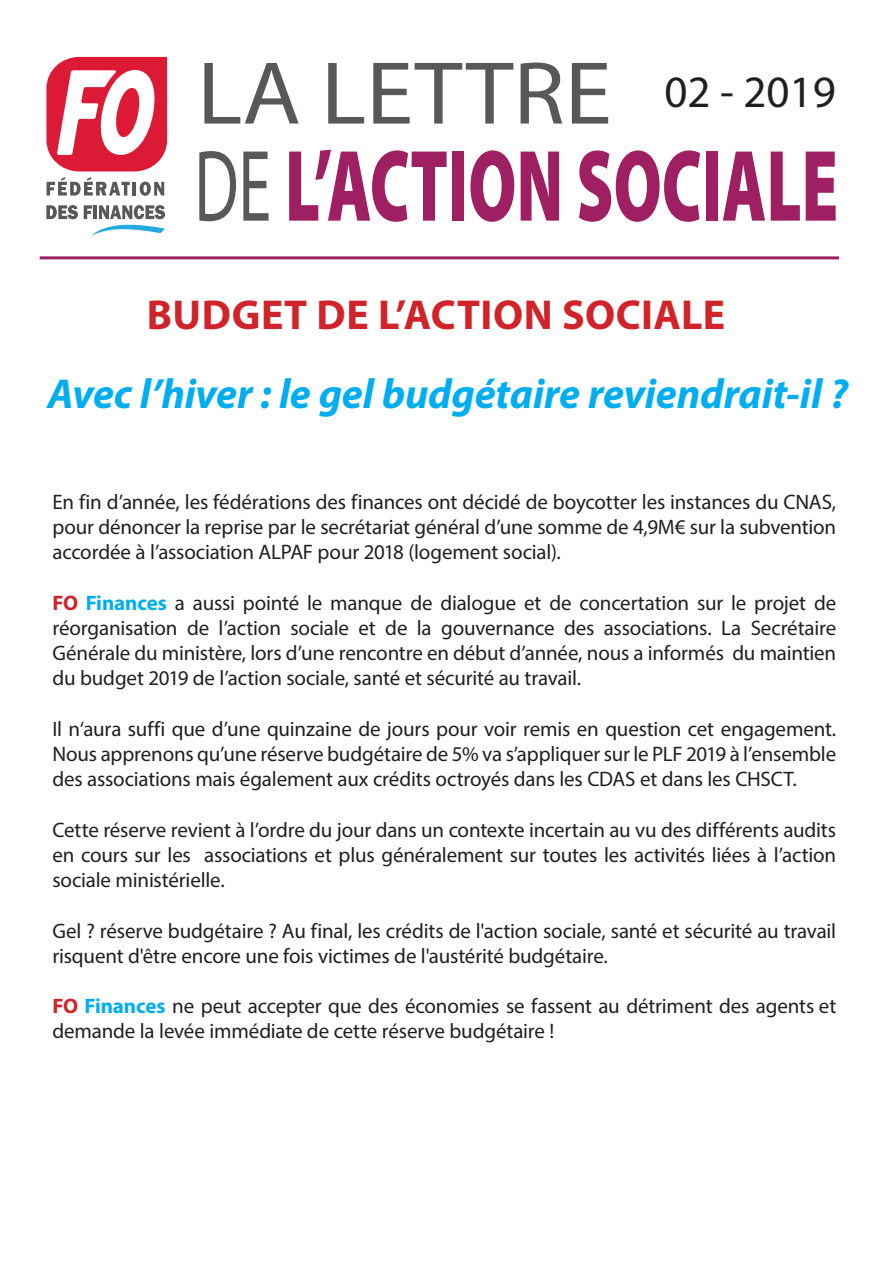
<style>
.page{position:relative;width:893px;height:1263px;background:#fff}
.page>*{position:absolute;margin:0;border:0;box-sizing:border-box;transform-origin:0 0}
.t1{font:45px "Myriad Pro";color:#231f20}
.t2{font:italic 700 42px "Myriad Pro";letter-spacing:-.005em;color:#00aeef}
.t3{font:700 42px "Myriad Pro";letter-spacing:.015em;color:#d1232a}
.t4{font:21px/25.2px "Myriad Pro";letter-spacing:-.01em;color:#231f20;text-align:justify}
.s1{font-weight:700;color:#d1232a}
.s2{font-weight:700;color:#00aeef}
</style>
<div class="page">
<svg style="left:204px;top:63px;width:95px;height:61px"></svg>
<svg style="left:328px;top:63px;width:36px;height:61px"></svg>
<svg style="left:373px;top:63px;width:140px;height:61px"></svg>
<svg style="left:521px;top:63px;width:41px;height:61px"></svg>
<svg style="left:572px;top:63px;width:36px;height:61px"></svg>
<svg style="left:199px;top:151px;width:37px;height:70px"></svg>
<svg style="left:243px;top:152px;width:26px;height:69px"></svg>
<svg style="left:289px;top:150px;width:158px;height:72px"></svg>
<div style="left:452px;top:152px;width:12px;height:69px;background:#9e1f62"></div>
<svg style="left:470px;top:150px;width:44px;height:72px"></svg>
<svg style="left:521px;top:152px;width:38px;height:69px"></svg>
<svg style="left:579px;top:150px;width:121px;height:72px"></svg>
<div style="left:706px;top:152px;width:12px;height:69px;background:#9e1f62"></div>
<svg style="left:723px;top:152px;width:42px;height:69px"></svg>
<svg style="left:771px;top:152px;width:29px;height:69px"></svg>
<svg style="left:806px;top:152px;width:30px;height:69px"></svg>
<hr style="left:40px;top:256px;width:799px;height:3px;background:#9e1f62">
<svg style="left:46px;top:57px;width:121px;height:114px"></svg>
<svg style="left:47px;top:177px;width:83px;height:19px"></svg>
<hr style="left:133px;top:182px;width:3px;height:14px;background:#57585a">
<svg style="left:140px;top:182px;width:24px;height:14px"></svg>
<svg style="left:46px;top:205px;width:32px;height:14px"></svg>
<svg style="left:84px;top:205px;width:82px;height:31px"></svg>
<p class="t1" style="left:664px;top:64px;width:173px">02 - 2019</p>
<p class="t3" style="left:147px;top:288px;width:580px">BUDGET DE L’ACTION SOCIALE</p>
<p class="t2" style="left:48px;top:366px;width:802px">Avec l’hiver : le gel budgétaire reviendrait-il ?</p>
<p class="t4" style="left:52px;top:489px;width:785px">En fin d’année, les fédérations des finances ont décidé de boycotter les instances du CNAS, pour dénoncer la reprise par le secrétariat général d’une somme de 4,9M€ sur la subvention accordée à l’association ALPAF pour 2018 (logement social).</p>
<p class="t4" style="left:52px;top:590px;width:785px"><span class="s1">FO</span> <span class="s2">Finances</span> a aussi pointé le manque de dialogue et de concertation sur le projet de réorganisation de l’action sociale et de la gouvernance des associations. La Secrétaire Générale du ministère, lors d’une rencontre en début d’année, nous a informés du maintien du budget 2019 de l’action sociale, santé et sécurité au travail.</p>
<p class="t4" style="left:52px;top:716px;width:785px">Il n‘aura suffi que d’une quinzaine de jours pour voir remis en question cet engagement.<br>Nous apprenons qu’une réserve budgétaire de 5% va s’appliquer sur le PLF 2019 à l’ensemble des associations mais également aux crédits octroyés dans les CDAS et dans les CHSCT.</p>
<p class="t4" style="left:52px;top:817px;width:785px">Cette réserve revient à l’ordre du jour dans un contexte incertain au vu des différents audits en cours sur les associations et plus généralement sur toutes les activités liées à l’action sociale ministérielle.</p>
<p class="t4" style="left:52px;top:917px;width:785px">Gel ? réserve budgétaire ? Au final, les crédits de l'action sociale, santé et sécurité au travail risquent d'être encore une fois victimes de l'austérité budgétaire.</p>
<p class="t4" style="left:52px;top:993px;width:785px"><span class="s1">FO</span> <span class="s2">Finances</span> ne peut accepter que des économies se fassent au détriment des agents et demande la levée immédiate de cette réserve budgétaire !</p>
</div>
